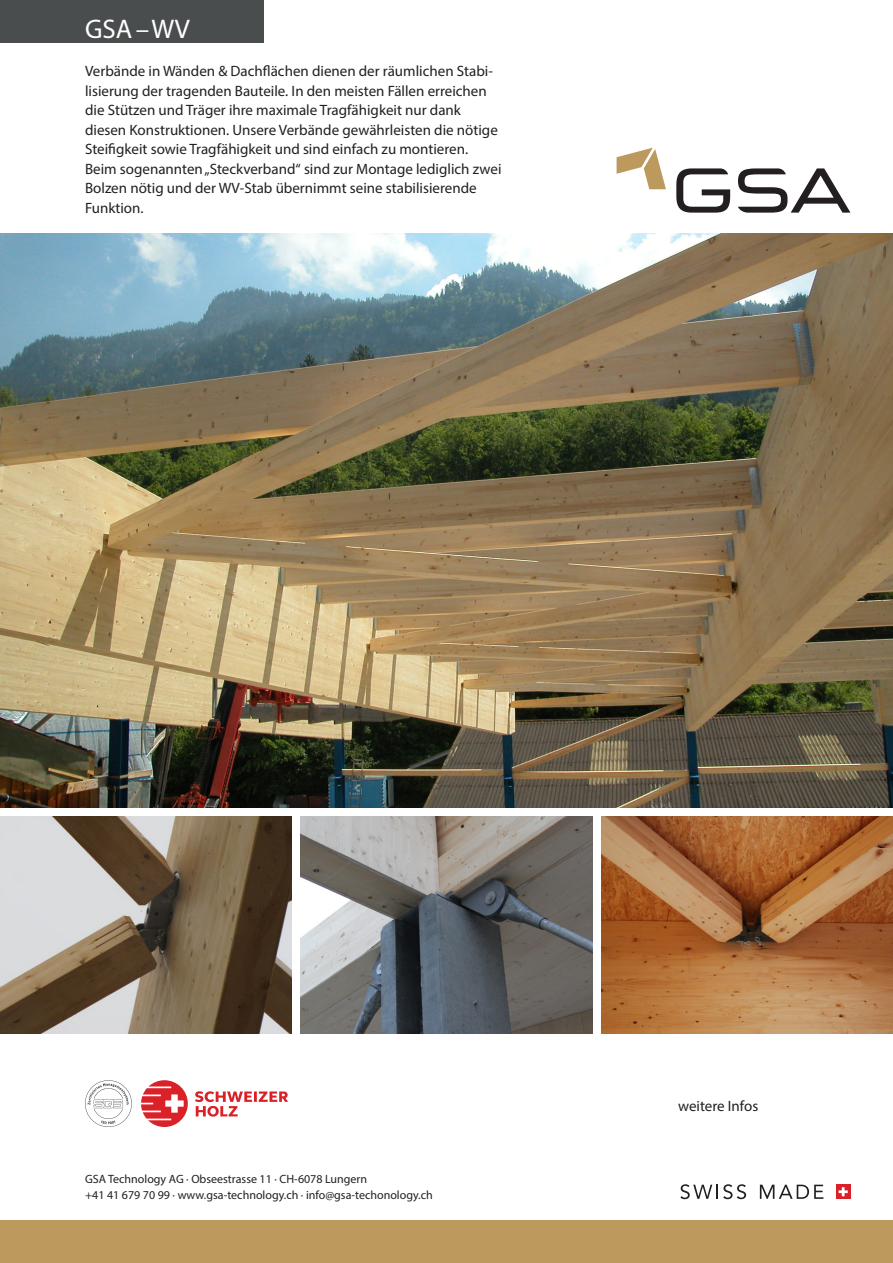
<style>
.page{position:relative;width:893px;height:1263px;background:#fff}
.page>*{position:absolute;margin:0;border:0;box-sizing:border-box;transform-origin:0 0}
.t1{font:27px "Myriad Pro";color:#fff}
.t2{font:15px/19.5px "Myriad Pro";color:#231f20}
.t3{font:12px "Myriad Pro";color:#231f20}
</style>
<div class="page">
<svg style="left:676px;top:168px;width:54px;height:45px"></svg>
<svg style="left:738px;top:168px;width:112px;height:45px"></svg>
<svg style="left:617px;top:148px;width:49px;height:41px"></svg>
<div style="left:0;top:0;width:264px;height:43px;background:#4a4d4d"></div>
<img style="left:0;top:234px;width:893px;height:574px">
<img style="left:0;top:816px;width:292px;height:217px">
<img style="left:601px;top:816px;width:292px;height:217px">
<img style="left:300px;top:816px;width:292px;height:217px">
<svg style="left:680px;top:1184px;width:66px;height:15px"></svg>
<svg style="left:760px;top:1185px;width:63px;height:14px"></svg>
<div style="left:836px;top:1184px;width:14px;height:15px;background:#da2128"></div>
<svg style="left:839px;top:1187px;width:9px;height:9px"></svg>
<svg style="left:141px;top:1080px;width:147px;height:47px"></svg>
<svg style="left:85px;top:1080px;width:47px;height:47px"></svg>
<div style="left:0;top:1220px;width:893px;height:43px;background:#bc995c"></div>
<p class="t1" style="left:85px;top:13px;width:106px">GSA–WV</p>
<p class="t2" style="left:85px;top:61px;width:418px">Verbände in Wänden &amp; Dachflächen dienen der räumlichen Stabi&shy;lisierung der tragenden Bauteile. In den meisten Fällen erreichen die Stützen und Träger ihre maximale Tragfähigkeit nur dank diesen Konstruktionen. Unsere Verbände gewährleisten die nötige Steifigkeit sowie Tragfähigkeit und sind einfach zu montieren.<br>Beim sogenannten „Steckverband“ sind zur Montage lediglich zwei Bolzen nötig und der WV-Stab übernimmt seine stabilisierende Funktion.</p>
<p class="t3" style="left:85px;top:1171px;width:284px">GSA Technology AG · Obseestrasse 11 · CH-6078 Lungern</p>
<p class="t3" style="left:85px;top:1188px;width:349px">+41 41 679 70 99 · www.gsa-technology.ch · info@gsa-techonology.ch</p>
<p class="t2" style="left:678px;top:1096px;width:82px">weitere Infos</p>
</div>
